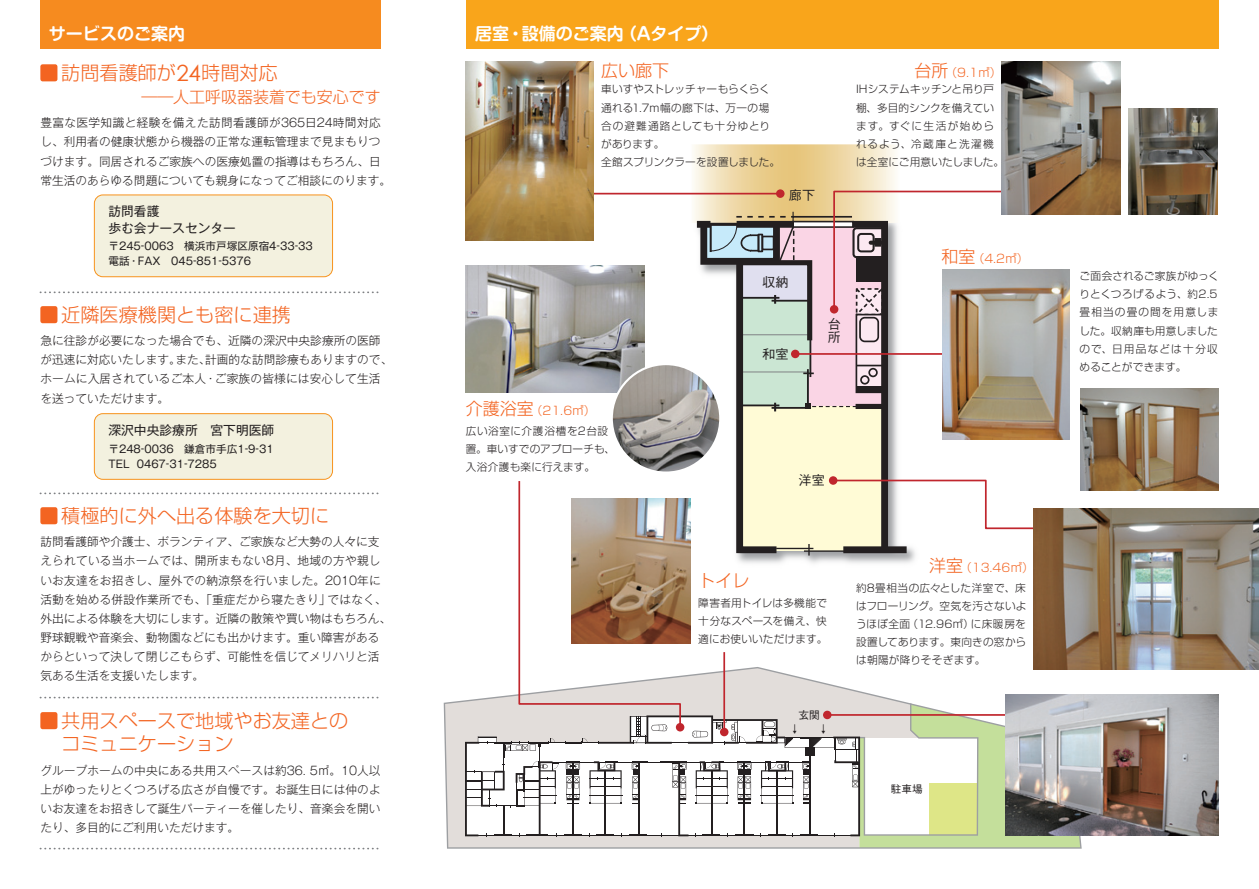
<style>
.page{position:relative;width:1259px;height:889px;background:#fff}
.page>*{position:absolute;margin:0;border:0;box-sizing:border-box;transform-origin:0 0}
.t1{font:300 19.2px/23.4px "Shin Go Pro";color:#f36421}
.t2{font:700 16.95px "Shin M Go Pro De";color:#fff}
.t3{font:300 16.95px "Shin Go Pro";color:#f36421}
.t4{font:300 15.9px "Shin Go Pro";color:#f36421}
.t5{font:500 13.2px/13.2px "Gothic BBB Pro";color:#231f20}
.t6{font:12.75px/17px "Gothic MB101 Pro";color:#231f20}
.t7{font:300 11.7px/19.2px "Gothic MB101 Pro";letter-spacing:.005em;color:#231f20}
.t8{font:300 11.7px "Shin Go Pro";color:#f36421}
.t9{font:300 10.65px/18px "Shin Go Pro";letter-spacing:.02em;color:#231f20}
.t10{font:10.65px/14.9px "Gothic MB101 Pro";color:#231f20}
.t11{font:300 10.65px/18px "Shin Go Pro";letter-spacing:.04em;color:#231f20}
.t12{font:500 10.65px/13.8px "Gothic BBB Pro";color:#231f20;text-align:center}
.s1{font-size:14.85px}
.s2{font-family:"Century Gothic";font-weight:400;font-size:22.35px}
.s3{font-size:16.95px}
</style>
<div class="page">
<svg style="left:444px;top:700px;width:21px;height:148px;background:#dedad8"></svg>
<div style="left:40px;top:712px;width:17px;height:17px;border:4px solid #f36421"></div>
<div style="left:40px;top:507px;width:17px;height:17px;border:4px solid #f36421"></div>
<div style="left:40px;top:306px;width:17px;height:17px;border:4px solid #f36421"></div>
<div style="left:40px;top:64px;width:17px;height:17px;border:4px solid #f36421"></div>
<div style="left:40px;top:0;width:341px;height:49px;background:#f68b1f"></div>
<div style="left:466px;top:0;width:752px;height:49px;background:#f9a51b"></div>
<div style="left:94px;top:195px;width:238px;height:82px;background:#f3f1df;border-radius:9px"></div>
<div style="left:94px;top:194px;width:239px;height:83px;border:1px solid #f7931d;border-radius:9px"></div>
<div style="left:94px;top:414px;width:238px;height:65px;background:#f3f1df;border-radius:9px"></div>
<div style="left:94px;top:413px;width:239px;height:67px;border:1px solid #f7931d;border-radius:9px"></div>
<img style="left:1128px;top:108px;width:89px;height:107px">
<img style="left:1081px;top:388px;width:137px;height:102px">
<svg style="left:465px;top:144px;width:616px;height:704px"></svg>
<div style="left:791px;top:350px;width:8px;height:8px;background:#c0262d;border-radius:50%"></div>
<hr style="left:795px;top:353px;width:160px;height:2px;background:#c0262d">
<img style="left:466px;top:62px;width:127px;height:178px">
<img style="left:942px;top:270px;width:127px;height:170px">
<img style="left:1033px;top:508px;width:226px;height:161px">
<img style="left:613px;top:365px;width:106px;height:106px;border-radius:53px">
<img style="left:1005px;top:694px;width:213px;height:141px">
<img style="left:1002px;top:61px;width:119px;height:153px">
<img style="left:571px;top:499px;width:119px;height:144px">
<svg style="left:40px;top:291px;width:339px;height:2px"></svg>
<svg style="left:40px;top:492px;width:339px;height:2px"></svg>
<svg style="left:40px;top:696px;width:339px;height:2px"></svg>
<svg style="left:40px;top:847px;width:339px;height:2px"></svg>
<h2 class="t2" style="left:49px;top:20px;width:138px">サービスのご案内</h2>
<h2 class="t2" style="left:475px;top:20px;width:245px">居室・設備のご案内（Aタイプ）</h2>
<h1 class="t1" style="left:41px;top:59px;width:238px"><span class="s1">■</span> 訪問看護師が<span class="s2">24</span>時間対応</h1>
<h3 class="t4" style="left:141px;top:84px;width:241px">――人工呼吸器装着でも安心です</h3>
<p class="t7" style="left:40px;top:112px;width:352px">豊富な医学知識と経験を備えた訪問看護師が365日24時間対応し、利用者の健康状態から機器の正常な運転管理まで見まもりつづけます。同居されるご家族への医療処置の指導はもちろん、日常生活のあらゆる問題についても親身になってご相談にのります。</p>
<p class="t6" style="left:108px;top:201px;width:129px">訪問看護<br>歩む会ナースセンター</p>
<p class="t10" style="left:108px;top:237px;width:206px">〒245-0063　横浜市戸塚区原宿4-33-33電話・FAX　045-851-5376</p>
<h1 class="t1" style="left:41px;top:301px;width:251px"><span class="s1">■</span> 近隣医療機関とも密に連携</h1>
<p class="t7" style="left:40px;top:329px;width:353px">急に往診が必要になった場合でも、近隣の深沢中央診療所の医師が迅速に対応いたします。また、計画的な訪問診療もありますので、ホームに入居されているご本人・ご家族の皆様には安心して生活を送っていただけます。</p>
<p class="t6" style="left:108px;top:420px;width:167px">深沢中央診療所　宮下明医師</p>
<p class="t10" style="left:108px;top:440px;width:167px">〒248-0036　鎌倉市手広1-9-31<br>TEL 0467-31-7285</p>
<h1 class="t1" style="left:41px;top:501px;width:289px"><span class="s1">■</span> 積極的に外へ出る体験を大切に</h1>
<p class="t7" style="left:40px;top:530px;width:352px">訪問看護師や介護士、ボランティア、ご家族など大勢の人々に支えられている当ホームでは、開所まもない8月、地域の方や親しいお友達をお招きし、屋外での納涼祭を行いました。2010年に活動を始める併設作業所でも、「重症だから寝たきり」ではなく、外出による体験を大切にします。近隣の散策や買い物はもちろん、野球観戦や音楽会、動物園などにも出かけます。重い障害があるからといって決して閉じこもらず、可能性を信じてメリハリと活気ある生活を支援いたします。</p>
<h1 class="t1" style="left:61px;top:706px;width:289px;text-indent:-20px"><span class="s1">■</span> 共用スペースで地域やお友達とのコミュニケーション</h1>
<p class="t7" style="left:40px;top:759px;width:342px;text-align:justify">グループホームの中央にある共用スペースは約36. 5㎡。10人以上がゆったりとくつろげる広さが自慢です。お誕生日には仲のよいお友達をお招きして誕生パーティーを催したり、音楽会を開いたり、多目的にご利用いただけます。</p>
<h2 class="t3" style="left:601px;top:56px;width:70px">広い廊下</h2>
<p class="t9" style="left:601px;top:79px;width:180px">車いすやストレッチャーもらくらく通れる1.7ｍ幅の廊下は、万一の場合の避難通路としても十分ゆとりがあります。<br>全館スプリンクラーを設置しました。</p>
<p class="t5" style="left:789px;top:186px;width:28px">廊下</p>
<p class="t8" style="left:466px;top:401px;width:131px"><span class="s3">介護浴室</span>（21.6㎡）</p>
<p class="t9" style="left:466px;top:420px;width:151px">広い浴室に介護浴槽を2台設置。車いすでのアプローチも、入浴介護も楽に行えます。</p>
<p class="t5" style="left:762px;top:273px;width:28px">収納</p>
<p class="t5" style="left:762px;top:345px;width:28px">和室</p>
<p class="t5" style="left:827px;top:316px;width:14px">台所</p>
<p class="t5" style="left:798px;top:472px;width:28px">洋室</p>
<h2 class="t3" style="left:698px;top:567px;width:53px">トイレ</h2>
<p class="t9" style="left:698px;top:592px;width:130px;text-align:justify">障害者用トイレは多機能で十分なスペースを備え、快適にお使いいただけます。</p>
<p class="t12" style="left:789px;top:706px;width:41px">玄関<br>↓　　↓</p>
<p class="t8" style="left:914px;top:63px;width:88px"><span class="s3">台所</span>（9.1㎡）</p>
<p class="t9" style="left:856px;top:79px;width:149px">IHシステムキッチンと吊り戸棚、多目的シンクを備えています。すぐに生活が始められるよう、冷蔵庫と洗濯機は全室にご用意いたしました。</p>
<p class="t8" style="left:941px;top:248px;width:88px"><span class="s3">和室</span>（4.2㎡）</p>
<p class="t8" style="left:929px;top:558px;width:106px"><span class="s3">洋室</span>（13.46㎡）</p>
<p class="t9" style="left:856px;top:577px;width:172px;text-align:justify">約8畳相当の広々とした洋室で、床はフローリング。空気を汚さないようほぼ全面（12.96㎡）に床暖房を設置してあります。東向きの窓からは朝陽が降りそそぎます。</p>
<p class="t12" style="left:891px;top:780px;width:33px">駐車場</p>
<p class="t11" style="left:1079px;top:266px;width:141px">ご面会されるご家族がゆっくりとくつろげるよう、約2.5畳相当の畳の間を用意しました。収納庫も用意しましたので、日用品などは十分収めることができます。</p>
</div>
